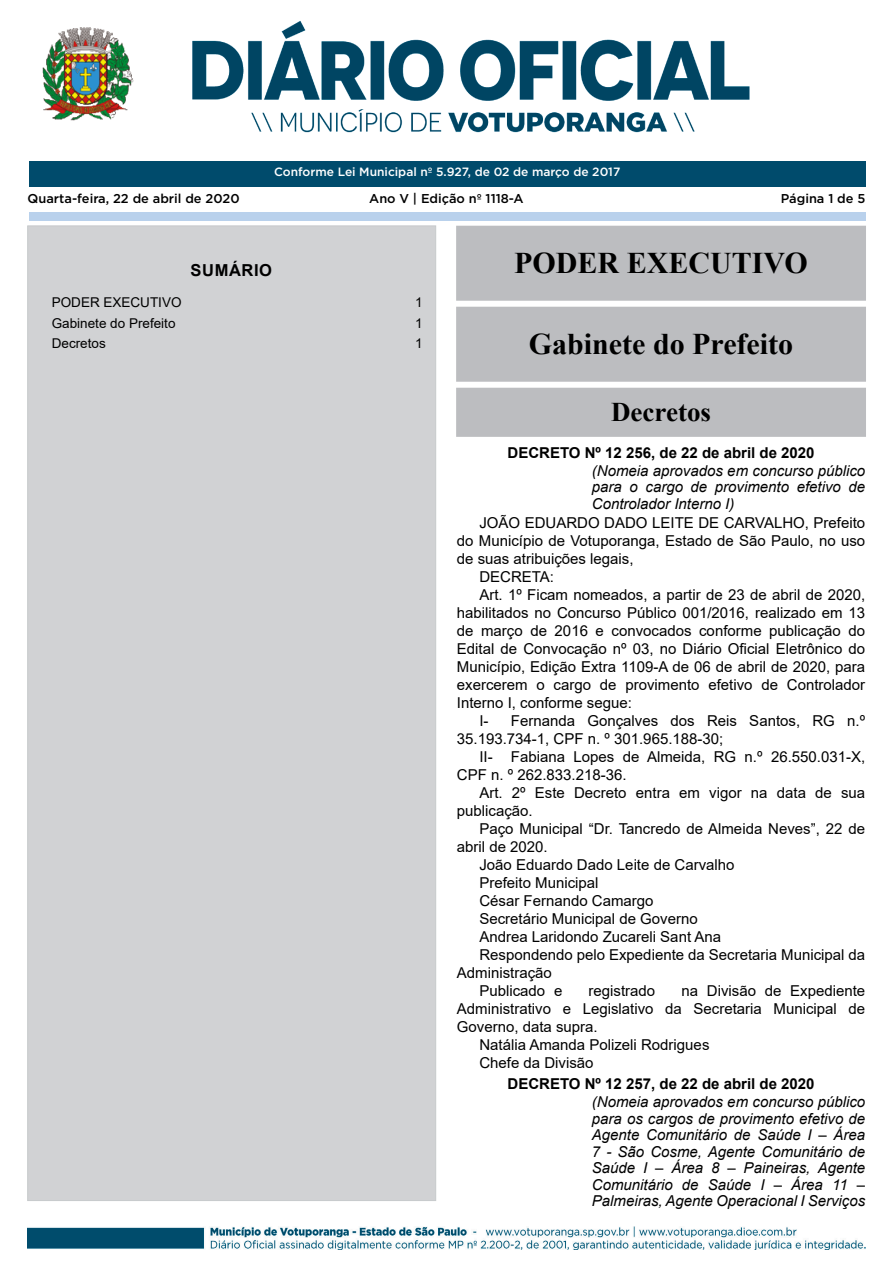
<style>
.page{position:relative;width:893px;height:1263px;background:#fff}
.page>*{position:absolute;margin:0;border:0;box-sizing:border-box;transform-origin:0 0}
.t1{font:700 30px "Times New Roman";color:#000}
.t2{font:700 27px "Times New Roman";color:#000}
._9_-_Sumário{font:700 16.5px "Arial";letter-spacing:.035em;color:#000}
._2_-_Corpo{font:15px/18px "Arial";color:#000}
._3_-_Ementa{font:italic 15px/16.5px "Arial";color:#000;text-align:justify}
._1_-_Cabeçalho{font:700 15px "Arial";color:#000}
.t3{font:13.5px "Arial";color:#000}
.t4{font:500 12.75px "Gotham";color:#000}
.t5{font:500 12px "Gotham";color:#fff}
</style>
<div class="page">
<img style="left:28px;top:1226px;width:837px;height:24px">
<img style="left:42px;top:21px;width:708px;height:112px">
<div style="left:29px;top:161px;width:836px;height:25px;background:#004b6c"></div>
<div style="left:29px;top:212px;width:836px;height:8px;background:#b9d1ec"></div>
<div style="left:459px;top:229px;width:404px;height:69px;background:#bcbdc0"></div>
<div style="left:456px;top:226px;width:410px;height:75px;border:6px solid #bcbdc0"></div>
<div style="left:459px;top:310px;width:404px;height:69px;background:#bcbdc0"></div>
<div style="left:456px;top:307px;width:410px;height:75px;border:6px solid #bcbdc0"></div>
<div style="left:459px;top:391px;width:404px;height:43px;background:#bcbdc0"></div>
<div style="left:456px;top:388px;width:410px;height:49px;border:6px solid #bcbdc0"></div>
<div style="left:27px;top:226px;width:409px;height:975px;background:#d1d2d4"></div>
<p class="t5" style="left:274px;top:164px;width:348px">Conforme Lei Municipal nº 5.927, de 02 de março de 2017</p>
<p class="t4" style="left:369px;top:190px;width:156px">Ano V | Edição nº 1118-A</p>
<p class="t4" style="left:28px;top:190px;width:214px">Quarta-feira, 22 de abril de 2020</p>
<p class="t4" style="left:781px;top:190px;width:86px">Página 1 de 5</p>
<p class="_9_-_Sumário" style="left:191px;top:258px;width:83px">SUMÁRIO</p>
<p class="t3" style="left:52px;top:293px;width:131px">PODER EXECUTIVO</p>
<p class="t3" style="left:415px;top:293px;width:9px">1</p>
<p class="t3" style="left:52px;top:314px;width:125px">Gabinete do Prefeito</p>
<p class="t3" style="left:415px;top:314px;width:9px">1</p>
<p class="t3" style="left:52px;top:334px;width:56px">Decretos</p>
<p class="t3" style="left:415px;top:334px;width:9px">1</p>
<p class="t1" style="left:514px;top:242px;width:295px">PODER EXECUTIVO</p>
<p class="t1" style="left:529px;top:323px;width:266px">Gabinete do Prefeito</p>
<p class="t2" style="left:611px;top:393px;width:101px">Decretos</p>
<p class="_1_-_Cabeçalho" style="left:508px;top:442px;width:309px">DECRETO Nº 12 256, de 22 de abril de 2020</p>
<p class="_3_-_Ementa" style="left:592px;top:463px;width:275px">(Nomeia aprovados em concurso público para o cargo de provimento efetivo de Controlador Interno I)</p>
<p class="_2_-_Corpo" style="left:457px;top:514px;width:410px;text-align:justify;text-indent:22px">JOÃO EDUARDO DADO LEITE DE CARVALHO, Prefeito do Município de Votuporanga, Estado de São Paulo, no uso de suas atribuições legais,</p>
<p class="_2_-_Corpo" style="left:479px;top:568px;width:76px">DECRETA:</p>
<p class="_2_-_Corpo" style="left:457px;top:586px;width:410px;text-align:justify;text-indent:22px">Art. 1º Ficam nomeados, a partir de 23 de abril de 2020, habilitados no Concurso Público 001/2016, realizado em 13 de março de 2016 e convocados conforme publicação do Edital de Convocação nº 03, no Diário Oficial Eletrônico do Município, Edição Extra 1109-A de 06 de abril de 2020, para exercerem o cargo de provimento efetivo de Controlador Interno I, conforme segue:</p>
<p class="_2_-_Corpo" style="left:479px;top:712px;width:11px">I-</p>
<p class="_2_-_Corpo" style="left:457px;top:712px;width:410px;text-indent:54px">Fernanda Gonçalves dos Reis Santos, RG n.º<br>35.193.734-1, CPF n. º 301.965.188-30;</p>
<p class="_2_-_Corpo" style="left:457px;top:748px;width:410px;text-indent:22px">II- Fabiana Lopes de Almeida, RG n.º 26.550.031-X,<br>CPF n. º 262.833.218-36.</p>
<p class="_2_-_Corpo" style="left:457px;top:784px;width:410px;text-indent:22px">Art. 2º Este Decreto entra em vigor na data de sua publicação.</p>
<p class="_2_-_Corpo" style="left:457px;top:820px;width:410px;text-indent:22px">Paço Municipal “Dr. Tancredo de Almeida Neves”, 22 de abril de 2020.</p>
<p class="_2_-_Corpo" style="left:479px;top:856px;width:257px">João Eduardo Dado Leite de Carvalho</p>
<p class="_2_-_Corpo" style="left:479px;top:874px;width:121px">Prefeito Municipal</p>
<p class="_2_-_Corpo" style="left:479px;top:892px;width:176px">César Fernando Camargo</p>
<p class="_2_-_Corpo" style="left:479px;top:910px;width:220px">Secretário Municipal de Governo</p>
<p class="_2_-_Corpo" style="left:479px;top:928px;width:243px">Andrea Laridondo Zucareli Sant Ana</p>
<p class="_2_-_Corpo" style="left:457px;top:946px;width:410px;text-indent:22px">Respondendo pelo Expediente da Secretaria Municipal da<br>Administração</p>
<p class="_2_-_Corpo" style="left:479px;top:982px;width:84px">Publicado e</p>
<p class="_2_-_Corpo" style="left:588px;top:982px;width:68px">registrado</p>
<p class="_2_-_Corpo" style="left:457px;top:982px;width:410px;text-align:justify;text-indent:225px">na Divisão de Expediente Administrativo e Legislativo da Secretaria Municipal de Governo, data supra.</p>
<p class="_2_-_Corpo" style="left:479px;top:1036px;width:232px">Natália Amanda Polizeli Rodrigues</p>
<p class="_2_-_Corpo" style="left:479px;top:1054px;width:116px">Chefe da Divisão</p>
<p class="_1_-_Cabeçalho" style="left:508px;top:1073px;width:309px">DECRETO Nº 12 257, de 22 de abril de 2020</p>
<p class="_3_-_Ementa" style="left:592px;top:1094px;width:275px">(Nomeia aprovados em concurso público para os cargos de provimento efetivo de Agente Comunitário de Saúde I – Área 7 - São Cosme, Agente Comunitário de Saúde I – Área 8 – Paineiras, Agente Comunitário de Saúde I – Área 11 – Palmeiras, Agente Operacional I Serviços</p>
</div>
